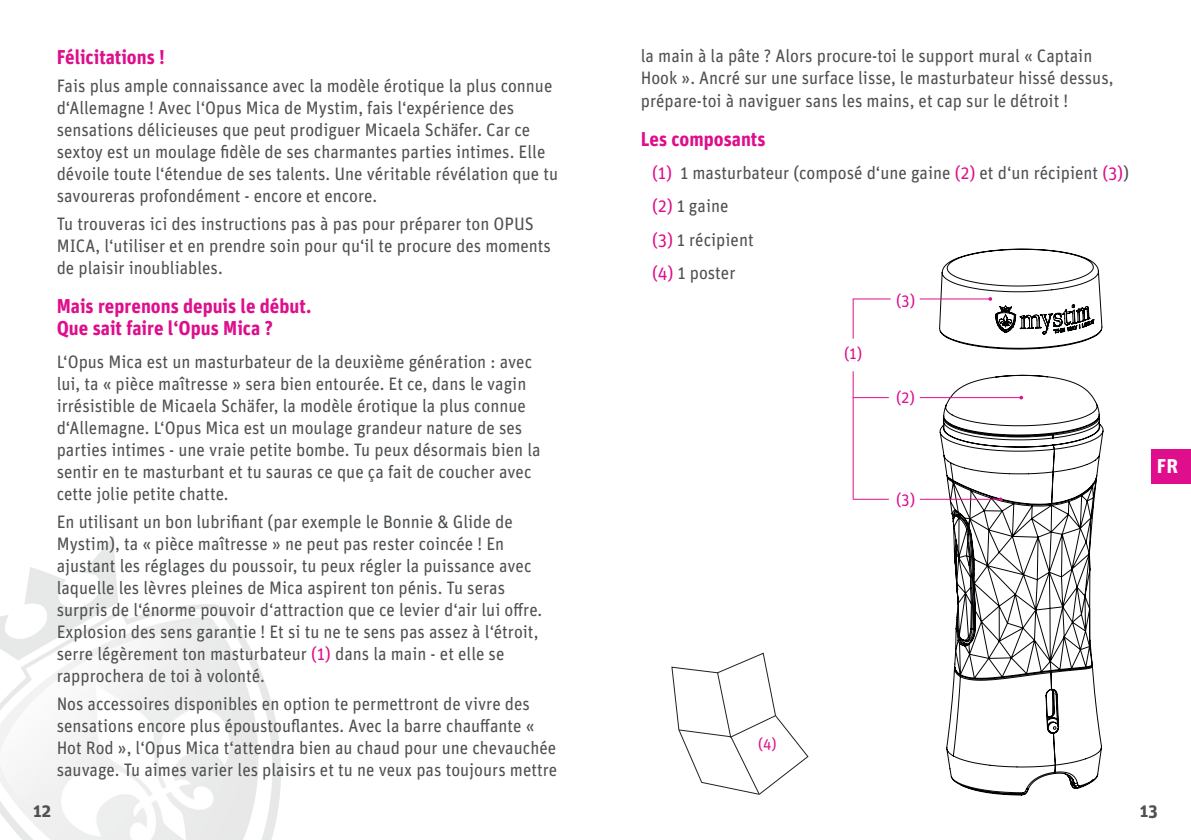
<style>
.page{position:relative;width:1191px;height:840px;background:#fff}
.page>*{position:absolute;margin:0;border:0;box-sizing:border-box;transform-origin:0 0}
.t1{font:700 20px/22px "Unit Pro";color:#de0e8c;scale:.95 1}
.t2{font:700 20px "Unit Pro";color:#fff}
.t3{font:18px/22px "Unit Pro";color:#4e5051;scale:.95 1}
.t4{font:700 18px "Unit Pro";color:#4e5051}
.t5{font:16.4px "Unit Pro";color:#de0e8c;scale:.95 1}
.t6{font:15.4px "Unit Pro";color:#de0e8c;scale:.95 1}
.s1{color:#de0e8c}
</style>
<div class="page">
<img style="left:0;top:536px;width:281px;height:303px">
<div style="left:1151px;top:449px;width:40px;height:34px;background:#de0e8c"></div>
<svg style="left:939px;top:248px;width:164px;height:547px"></svg>
<svg style="left:671px;top:652px;width:137px;height:142px"></svg>
<hr style="left:919px;top:298px;width:71px;height:1px;background:#de0e8c">
<hr style="left:852px;top:298px;width:38px;height:1px;background:#de0e8c">
<hr style="left:919px;top:498px;width:81px;height:1px;background:#de0e8c">
<svg style="left:998px;top:497px;width:4px;height:4px"></svg>
<hr style="left:852px;top:498px;width:37px;height:1px;background:#de0e8c">
<hr style="left:919px;top:397px;width:102px;height:1px;background:#de0e8c">
<svg style="left:1019px;top:395px;width:4px;height:4px"></svg>
<hr style="left:852px;top:397px;width:37px;height:1px;background:#de0e8c">
<hr style="left:852px;top:371px;width:1px;height:127px;background:#de0e8c">
<hr style="left:852px;top:299px;width:1px;height:39px;background:#de0e8c">
<p class="t1" style="left:57px;top:45px;width:115px">Félicitations !</p>
<p class="t3" style="left:57px;top:74px;width:529px">Fais plus ample connaissance avec la modèle érotique la plus connue d‘Allemagne ! Avec l‘Opus Mica de Mystim, fais l‘expérience des sensations délicieuses que peut prodiguer Micaela Schäfer. Car ce sextoy est un moulage fidèle de ses charmantes parties intimes. Elle dévoile toute l‘étendue de ses talents. Une véritable révélation que tu savoureras profondément - encore et encore.</p>
<p class="t3" style="left:57px;top:211px;width:522px">Tu trouveras ici des instructions pas à pas pour préparer ton OPUS<br>MICA, l‘utiliser et en prendre soin pour qu‘il te procure des moments de plaisir inoubliables.</p>
<p class="t1" style="left:57px;top:293px;width:270px">Mais reprenons depuis le début.<br>Que sait faire l‘Opus Mica ?</p>
<p class="t3" style="left:57px;top:350px;width:511px">L‘Opus Mica est un masturbateur de la deuxième génération : avec lui, ta « pièce maîtresse » sera bien entourée. Et ce, dans le vagin irrésistible de Micaela Schäfer, la modèle érotique la plus connue d‘Allemagne. L‘Opus Mica est un moulage grandeur nature de ses parties intimes - une vraie petite bombe. Tu peux désormais bien la sentir en te masturbant et tu sauras ce que ça fait de coucher avec cette jolie petite chatte.</p>
<p class="t3" style="left:57px;top:509px;width:512px">En utilisant un bon lubrifiant (par exemple le Bonnie &amp; Glide de Mystim), ta « pièce maîtresse » ne peut pas rester coincée ! En ajustant les réglages du poussoir, tu peux régler la puissance avec laquelle les lèvres pleines de Mica aspirent ton pénis. Tu seras surpris de l‘énorme pouvoir d‘attraction que ce levier d‘air lui offre.<br>Explosion des sens garantie ! Et si tu ne te sens pas assez à l‘étroit, serre légèrement ton masturbateur <span class="s1">(1)</span> dans la main - et elle se rapprochera de toi à volonté.</p>
<p class="t3" style="left:57px;top:691px;width:528px">Nos accessoires disponibles en option te permettront de vivre des sensations encore plus époustouflantes. Avec la barre chauffante « Hot Rod », l‘Opus Mica t‘attendra bien au chaud pour une chevauchée sauvage. Tu aimes varier les plaisirs et tu ne veux pas toujours mettre</p>
<p class="t3" style="left:641px;top:44px;width:499px">la main à la pâte ? Alors procure-toi le support mural « Captain<br>Hook ». Ancré sur une surface lisse, le masturbateur hissé dessus, prépare-toi à naviguer sans les mains, et cap sur le détroit !</p>
<p class="t1" style="left:641px;top:126px;width:133px">Les composants</p>
<p class="t3" style="left:652px;top:155px;width:504px;line-height:33.4px"><span class="s1">(1)</span> 1 masturbateur (composé d‘une gaine <span class="s1">(2)</span> et d‘un récipient <span class="s1">(3)</span>) <span class="s1">(2)</span> 1 gaine<br><span class="s1">(3)</span> 1 récipient<br><span class="s1">(4)</span> 1 poster</p>
<p class="t5" style="left:844px;top:341px;width:21px">(1)</p>
<p class="t5" style="left:896px;top:288px;width:22px">(3)</p>
<p class="t5" style="left:896px;top:386px;width:21px">(2)</p>
<p class="t5" style="left:896px;top:487px;width:22px">(3)</p>
<p class="t2" style="left:1157px;top:451px;width:23px">FR</p>
<p class="t6" style="left:758px;top:732px;width:21px">(4)</p>
<p class="t4" style="left:33px;top:796px;width:19px">12</p>
<p class="t4" style="left:1140px;top:796px;width:19px">13</p>
</div>
